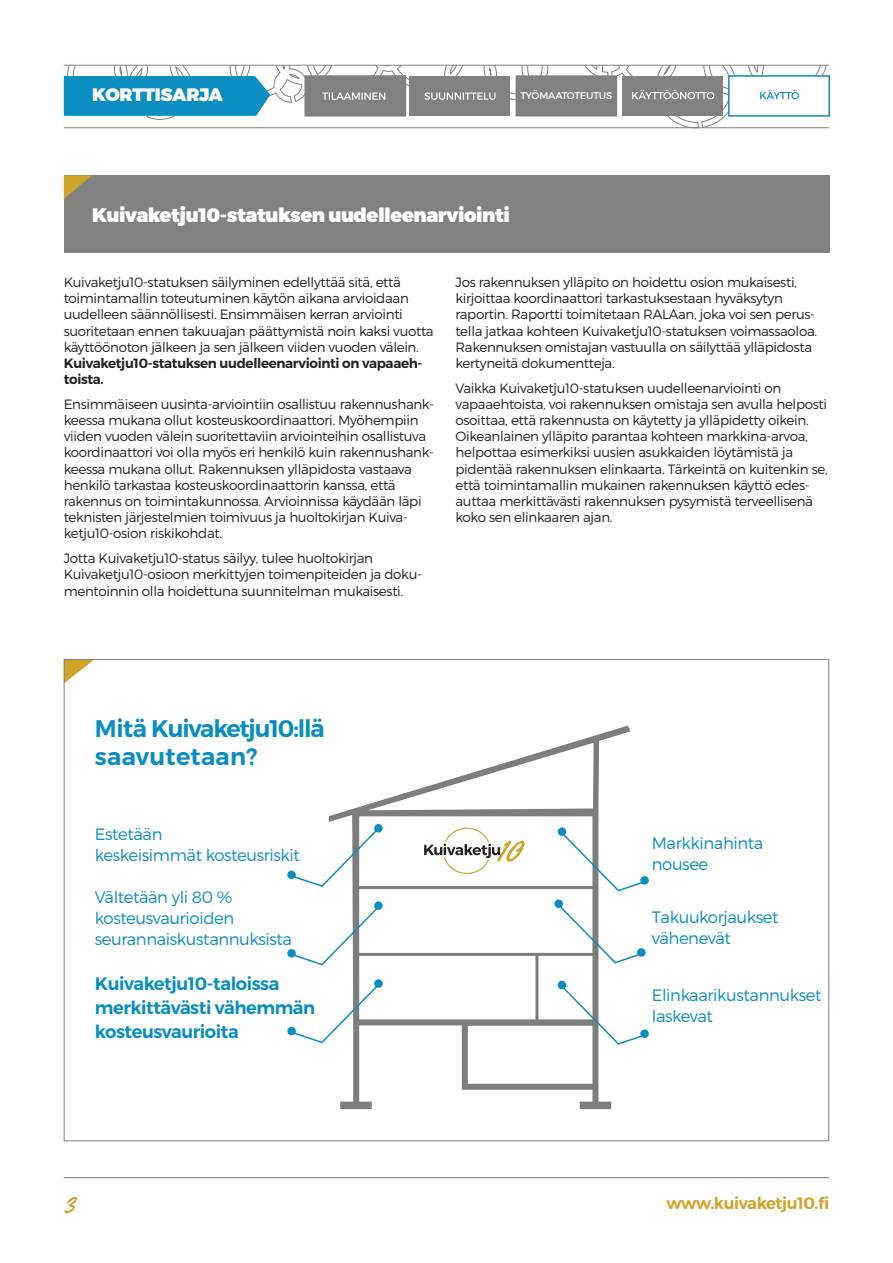
<style>
.page{position:relative;width:893px;height:1263px;background:#fff}
.page>*{position:absolute;margin:0;border:0;box-sizing:border-box;transform-origin:0 0}
.t1{font:27px "Yellowtail";color:#d0a32a}
.t2{font:600 24px/28.5px "Montserrat";letter-spacing:-.035em;color:#0a8dc0}
.t3{font:900 19.5px "Montserrat";letter-spacing:-.025em;color:#fff}
.t4{font:600 18px/24px "Montserrat";letter-spacing:-.025em;color:#0a8dc0}
.t5{font:900 18px "Montserrat";letter-spacing:-.015em;color:#fff}
.t6{font:300 16.5px/21px "Montserrat";letter-spacing:-.025em;color:#0a8dc0}
.t7{font:600 16.5px "Montserrat";letter-spacing:-.025em;color:#d0a32a}
.t8{font:300 13.5px/16.2px "Montserrat";letter-spacing:-.025em;color:#231f20}
.t9{font:600 13.5px/16.2px "Montserrat";letter-spacing:-.025em;color:#231f20}
.t10{font:9.75px "Montserrat";letter-spacing:-.015em;color:#fff}
</style>
<div class="page">
<svg style="left:64px;top:66px;width:764px;height:63px"></svg>
<div style="left:64px;top:76px;width:206px;height:40px;background:#0a8dc0"></div>
<hr style="left:64px;top:1177px;width:765px;height:1px;background:#81817f">
<hr style="left:64px;top:65px;width:765px;height:1px;background:#81817f">
<hr style="left:64px;top:127px;width:765px;height:1px;background:#81817f">
<div style="left:410px;top:76px;width:100px;height:40px;background:#81817f"></div>
<svg style="left:424px;top:92px;width:71px;height:8px"></svg>
<div style="left:516px;top:75px;width:101px;height:41px;background:#81817f;border:2px solid #81817f"></div>
<div style="left:622px;top:76px;width:101px;height:40px;background:#81817f"></div>
<svg style="left:632px;top:90px;width:82px;height:9px"></svg>
<div style="left:728px;top:75px;width:102px;height:42px;background:#fff;border:2px solid #0a8dc0"></div>
<svg style="left:760px;top:90px;width:39px;height:9px"></svg>
<div style="left:304px;top:75px;width:102px;height:42px;background:#81817f;border:2px solid #81817f"></div>
<svg style="left:322px;top:93px;width:63px;height:7px"></svg>
<div style="left:64px;top:175px;width:765px;height:78px;background:#81817f"></div>
<svg style="left:64px;top:175px;width:28px;height:24px"></svg>
<svg style="left:329px;top:726px;width:302px;height:383px"></svg>
<svg style="left:291px;top:827px;width:89px;height:61px"></svg>
<div style="left:374px;top:824px;width:9px;height:8px;background:#0a8dc0;border-radius:50%"></div>
<div style="left:287px;top:870px;width:9px;height:9px;background:#0a8dc0;border-radius:50%"></div>
<svg style="left:290px;top:905px;width:90px;height:61px"></svg>
<div style="left:374px;top:901px;width:9px;height:9px;background:#0a8dc0;border-radius:50%"></div>
<div style="left:287px;top:949px;width:9px;height:8px;background:#0a8dc0;border-radius:50%"></div>
<svg style="left:290px;top:983px;width:90px;height:61px"></svg>
<div style="left:374px;top:979px;width:9px;height:9px;background:#0a8dc0;border-radius:50%"></div>
<div style="left:287px;top:1027px;width:9px;height:8px;background:#0a8dc0;border-radius:50%"></div>
<svg style="left:560px;top:831px;width:89px;height:61px"></svg>
<div style="left:558px;top:827px;width:8px;height:9px;background:#0a8dc0;border-radius:50%"></div>
<div style="left:640px;top:876px;width:9px;height:8px;background:#0a8dc0;border-radius:50%"></div>
<svg style="left:557px;top:903px;width:81px;height:61px"></svg>
<div style="left:554px;top:899px;width:9px;height:9px;background:#0a8dc0;border-radius:50%"></div>
<div style="left:637px;top:948px;width:9px;height:9px;background:#0a8dc0;border-radius:50%"></div>
<svg style="left:560px;top:985px;width:82px;height:61px"></svg>
<div style="left:558px;top:981px;width:8px;height:8px;background:#0a8dc0;border-radius:50%"></div>
<div style="left:640px;top:1029px;width:9px;height:9px;background:#0a8dc0;border-radius:50%"></div>
<svg style="left:424px;top:828px;width:101px;height:46px"></svg>
<svg style="left:66px;top:661px;width:27px;height:21px"></svg>
<h3 class="t5" style="left:92px;top:84px;width:132px">Korttisarja</h3>
<p class="t10" style="left:520px;top:90px;width:93px">TYÖMAATOTEUTUS</p>
<h3 class="t3" style="left:92px;top:202px;width:420px">Kuivaketju10-statuksen uudelleenarviointi</h3>
<p class="t8" style="left:64px;top:274px;width:371px">Kuivaketju10-statuksen säilyminen edellyttää sitä, että toimintamallin toteutuminen käytön aikana arvioidaan uudelleen säännöllisesti. Ensimmäisen kerran arviointi suoritetaan ennen takuuajan päättymistä noin kaksi vuotta käyttöönoton jälkeen ja sen jälkeen viiden vuoden välein.</p>
<p class="t9" style="left:64px;top:355px;width:360px">Kuivaketju10-statuksen uudelleenarviointi on vapaaeh&shy;toista.</p>
<p class="t8" style="left:64px;top:396px;width:372px">Ensimmäiseen uusinta-arviointiin osallistuu rakennushank&shy;keessa mukana ollut kosteuskoordinaattori. Myöhempiin viiden vuoden välein suoritettaviin arviointeihin osallistuva koordinaattori voi olla myös eri henkilö kuin rakennushank&shy;keessa mukana ollut. Rakennuksen ylläpidosta vastaava henkilö tarkastaa kosteuskoordinaattorin kanssa, että rakennus on toimintakunnossa. Arvioinnissa käydään läpi teknisten järjestelmien toimivuus ja huoltokirjan Kuiva&shy;ketju10-osion riskikohdat.</p>
<p class="t8" style="left:64px;top:550px;width:360px">Jotta Kuivaketju10-status säilyy, tulee huoltokirjan<br>Kuivaketju10-osioon merkittyjen toimenpiteiden ja doku&shy;mentoinnin olla hoidettuna suunnitelman mukaisesti.</p>
<p class="t8" style="left:455px;top:274px;width:363px">Jos rakennuksen ylläpito on hoidettu osion mukaisesti, kirjoittaa koordinaattori tarkastuksestaan hyväksytyn raportin. Raportti toimitetaan RALAan, joka voi sen perus&shy;tella jatkaa kohteen Kuivaketju10-statuksen voimassaoloa.<br>Rakennuksen omistajan vastuulla on säilyttää ylläpidosta kertyneitä dokumentteja.</p>
<p class="t8" style="left:455px;top:379px;width:374px">Vaikka Kuivaketju10-statuksen uudelleenarviointi on vapaaehtoista, voi rakennuksen omistaja sen avulla helposti osoittaa, että rakennusta on käytetty ja ylläpidetty oikein.<br>Oikeanlainen ylläpito parantaa kohteen markkina-arvoa, helpottaa esimerkiksi uusien asukkaiden löytämistä ja pidentää rakennuksen elinkaarta. Tärkeintä on kuitenkin se, että toimintamallin mukainen rakennuksen käyttö edes&shy;auttaa merkittävästi rakennuksen pysymistä terveellisenä koko sen elinkaaren ajan.</p>
<h2 class="t2" style="left:95px;top:714px;width:231px">Mitä Kuivaketju10:llä saavutetaan?</h2>
<p class="t6" style="left:95px;top:823px;width:207px">Estetään<br>keskeisimmät kosteusriskit</p>
<p class="t6" style="left:95px;top:886px;width:199px">Vältetään yli 80 % kosteusvaurioiden seurannaiskustannuksista</p>
<h3 class="t4" style="left:95px;top:971px;width:222px">Kuivaketju10-taloissa merkittävästi vähemmän kosteusvaurioita</h3>
<p class="t6" style="left:652px;top:832px;width:113px">Markkinahinta nousee</p>
<p class="t6" style="left:652px;top:907px;width:128px">Takuukorjaukset vähenevät</p>
<p class="t6" style="left:652px;top:985px;width:171px">Elinkaarikustannukset laskevat</p>
<h1 class="t1" style="left:64px;top:1186px;width:13px">3</h1>
<p class="t7" style="left:666px;top:1193px;width:164px">www.kuivaketju10.fi</p>
</div>
